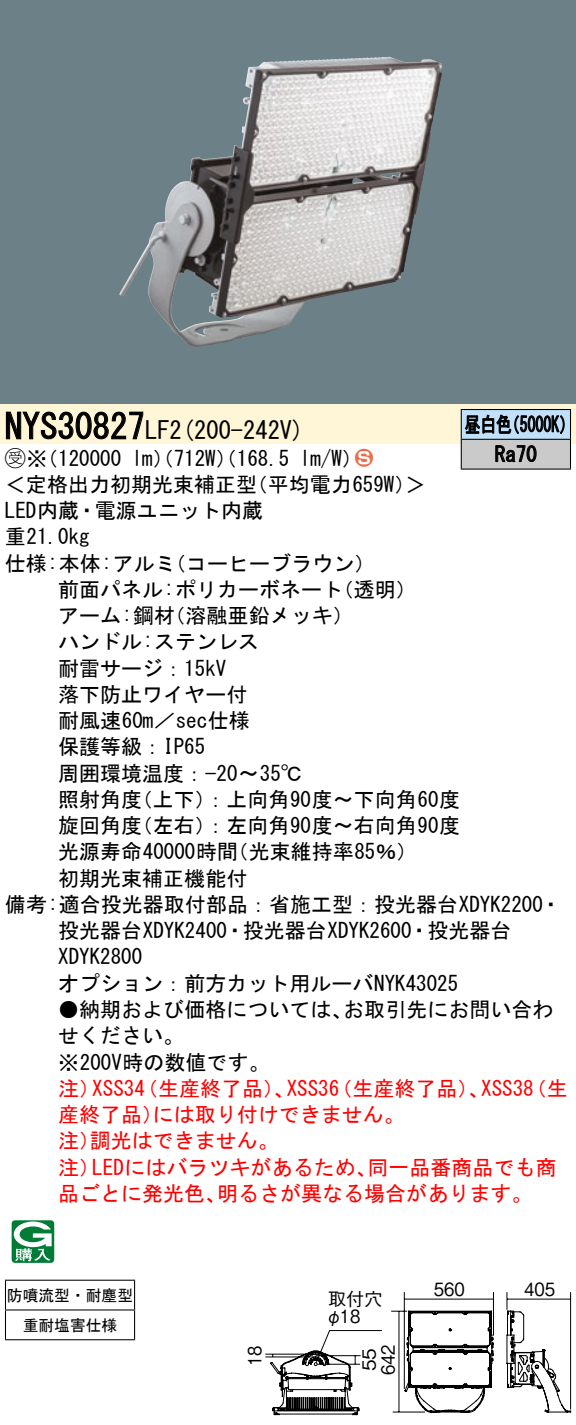
<style>
.page{position:relative;width:576px;height:1425px;background:#fff}
.page>*{position:absolute;margin:0;border:0;box-sizing:border-box;transform-origin:0 0}
.t1{font:35px "MS Gothic";color:#000}
.t2{font:24.5px "MS Gothic";color:#000}
.t3{font:21px/26.2px "MS Gothic";color:#000}
.t4{font:21px/26.2px "MS Gothic";color:#f00}
.t5{font:21px/29.8px "MS Gothic";color:#000;scale:.75 1}
.t6{font:21px "Ford Classification 1";color:#ed6d48}
.t7{font:18.2px "Gothic BBB Pro Medium 90 pv RKSJ H";color:#000;scale:.9 1}
.t8{font:18.2px/17.5px "Gothic BBB Pro Medium 90 pv RKSJ H";color:#000}
.t9{font:15.75px/29.8px "MS Gothic";color:#000;text-align:center}
.s1{font-family:"Ford Classification 1"}
.s2{color:#fff}
</style>
<div class="page">
<svg style="left:0;top:0;width:575px;height:404px;background:#77878d"></svg>
<img style="left:190px;top:57px;width:198px;height:112px">
<div style="left:0;top:404px;width:575px;height:40px;background:#fff5d7"></div>
<svg style="left:6px;top:411px;width:138px;height:29px"></svg>
<svg style="left:12px;top:1220px;width:42px;height:42px"></svg>
<hr style="left:5px;top:1279px;width:130px;height:1px;background:#000">
<hr style="left:5px;top:1309px;width:130px;height:1px;background:#000">
<svg style="left:5px;top:1280px;width:1px;height:59px"></svg>
<svg style="left:134px;top:1280px;width:1px;height:59px"></svg>
<hr style="left:5px;top:1339px;width:130px;height:1px;background:#000">
<div style="left:461px;top:409px;width:109px;height:30px;background:#c1e1fa"></div>
<div style="left:461px;top:439px;width:109px;height:30px;background:#cacaca"></div>
<hr style="left:460px;top:409px;width:110px;height:1px;background:#000">
<hr style="left:569px;top:410px;width:2px;height:29px;background:#000">
<hr style="left:460px;top:439px;width:110px;height:1px;background:#000">
<hr style="left:569px;top:440px;width:2px;height:28px;background:#000">
<hr style="left:460px;top:468px;width:110px;height:2px;background:#000">
<svg style="left:460px;top:410px;width:104px;height:58px"></svg>
<svg style="left:269px;top:1292px;width:301px;height:123px"></svg>
<hr style="left:265px;top:1353px;width:50px;height:1px;background:#000">
<hr style="left:265px;top:1356px;width:50px;height:1px;background:#000">
<h1 class="t1" style="left:5px;top:409px;width:142px">NYS30827</h1>
<p class="t2" style="left:145px;top:418px;width:161px">LF (2 200-242 (V</p>
<p class="t3" style="left:5px;top:445px;width:118px"><span class="s1">B</span>※（120000</p>
<p class="t3" style="left:132px;top:445px;width:159px">lm）（712 ）（W 168.5</p>
<p class="t3" style="left:300px;top:445px;width:64px">l m (W/</p>
<p class="t6" style="left:355px;top:447px;width:19px">2<span class="s2">3</span></p>
<p class="t3" style="left:5px;top:471px;width:253px">＜定格出力初期光束補正型</p>
<p class="t3" style="left:5px;top:497px;width:259px">LED内蔵・電源ユニット内蔵</p>
<p class="t3" style="left:5px;top:523px;width:86px">重21.0kg</p>
<p class="t3" style="left:165px;top:550px;width:211px">（コーヒーブラウン(</p>
<p class="t3" style="left:246px;top:471px;width:181px">（平均電力659 &lt;(W</p>
<p class="t3" style="left:5px;top:550px;width:172px">仕様:本体:アルミ</p>
<p class="t5" style="left:494px;top:409px;width:57px;text-indent:-30px">昼白色<br>Ra70</p>
<p class="t5" style="left:504px;top:409px;width:96px">（5000 (K</p>
<p class="t3" style="left:164px;top:576px;width:191px;text-indent:-106px">前面パネル:ポリカーボネート（溶融亜鉛メッキ(</p>
<p class="t3" style="left:332px;top:576px;width:85px">（透明(</p>
<p class="t3" style="left:58px;top:602px;width:118px">アーム:鋼材</p>
<p class="t3" style="left:58px;top:628px;width:202px">ハンドル:ステンレス</p>
<p class="t3" style="left:58px;top:655px;width:170px">耐雷サージ：15kV</p>
<p class="t3" style="left:58px;top:681px;width:191px">落下防止ワイヤー付</p>
<p class="t3" style="left:58px;top:707px;width:193px">耐風速60 ／m sec仕様</p>
<p class="t3" style="left:58px;top:733px;width:149px">保護等級：IP65</p>
<p class="t3" style="left:58px;top:760px;width:245px">周囲環境温度：−20〜35°C</p>
<p class="t3" style="left:132px;top:786px;width:330px">（上下：）上向角90度〜下向角60度</p>
<p class="t3" style="left:132px;top:786px;width:330px;text-indent:-74px">照射角度<br>（左右：）左向角90度〜右向角90度</p>
<p class="t3" style="left:58px;top:812px;width:86px">旋回角度</p>
<p class="t3" style="left:58px;top:838px;width:181px">光源寿命40000時間</p>
<p class="t3" style="left:58px;top:865px;width:191px">初期光束補正機能付</p>
<p class="t3" style="left:5px;top:891px;width:557px">備考:適合投光器取付部品：省施工型：投光器台XDYK2200・</p>
<p class="t3" style="left:58px;top:917px;width:454px">投光器台XDYK2400・投光器台XDYK2600・投光器台</p>
<p class="t3" style="left:58px;top:943px;width:85px">XDYK2800</p>
<p class="t3" style="left:58px;top:970px;width:401px">オプション：前方カット用ルーバNYK43025</p>
<p class="t3" style="left:343px;top:996px;width:212px">お取引先にお問い合わ</p>
<p class="t3" style="left:227px;top:838px;width:191px">（光束維持率85％(</p>
<p class="t3" style="left:58px;top:996px;width:295px">●納期および価格については、せください。<br>※200V時の数値です。</p>
<p class="t4" style="left:137px;top:1075px;width:159px">（生産終了品）、</p>
<p class="t4" style="left:331px;top:1075px;width:159px">（生産終了品）、</p>
<p class="t4" style="left:58px;top:1075px;width:43px">注）</p>
<p class="t4" style="left:525px;top:1075px;width:43px">（生</p>
<p class="t4" style="left:92px;top:1075px;width:54px">XSS34</p>
<p class="t4" style="left:286px;top:1075px;width:54px">XSS36</p>
<p class="t4" style="left:481px;top:1075px;width:54px">XSS38</p>
<p class="t4" style="left:90px;top:1101px;width:190px;text-indent:-32px">産終了品）<br>調光はできません。</p>
<p class="t4" style="left:153px;top:1101px;width:253px">には取り付けできません。</p>
<p class="t4" style="left:58px;top:1127px;width:43px">注）</p>
<p class="t4" style="left:92px;top:1153px;width:286px">LEDにはバラツキがあるため、</p>
<p class="t4" style="left:367px;top:1153px;width:190px">同一品番商品でも商</p>
<p class="t4" style="left:58px;top:1153px;width:43px">注）</p>
<p class="t4" style="left:58px;top:1180px;width:169px">品ごとに発光色、</p>
<p class="t4" style="left:217px;top:1180px;width:317px">明るさが異なる場合があります。</p>
<p class="t9" style="left:7px;top:1280px;width:128px">防噴流型・耐塵型重耐塩害仕様</p>
<p class="t8" style="left:326px;top:1287px;width:58px">取付穴φ18</p>
<p class="t7" style="left:373px;top:1375px;width:36px;rotate:-90deg">642</p>
<p class="t7" style="left:240px;top:1366px;width:24px;rotate:-90deg">18</p>
<p class="t8" style="left:357px;top:1371px;width:24px;rotate:-90deg">55</p>
<p class="t7" style="left:433px;top:1274px;width:36px">560</p>
<p class="t7" style="left:524px;top:1274px;width:36px">405</p>
</div>
